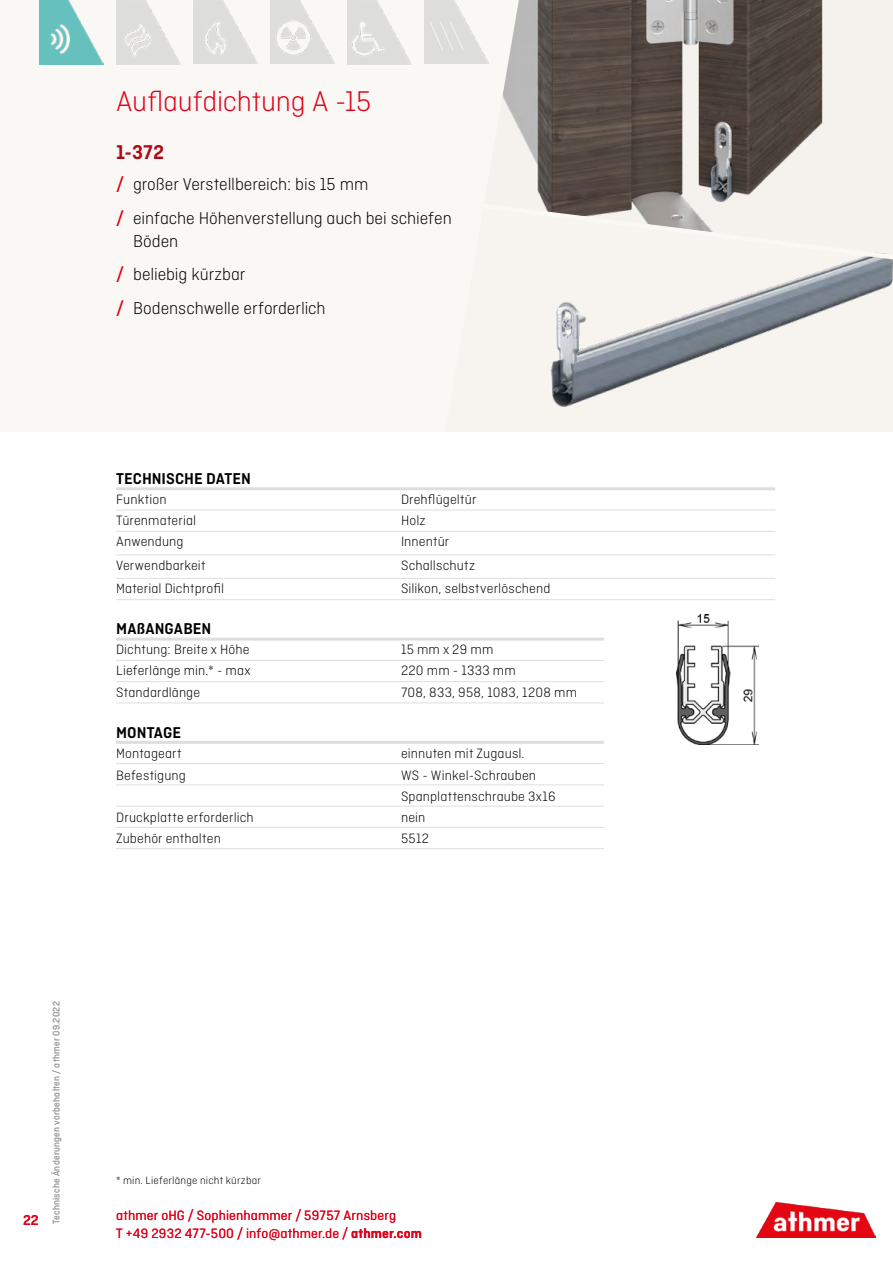
<style>
.page{position:relative;width:893px;height:1263px;background:#fff}
.page>*{position:absolute;margin:0;border:0;box-sizing:border-box;transform-origin:0 0}
.t1{font:300 30px "Ciutadella";letter-spacing:-.005em;color:#e2001a}
.t2{font:600 21px "Ciutadella";color:#af0917}
.t3{font:300 18px/33.8px "Ciutadella";letter-spacing:-.005em;color:#000}
.t4{font:600 16.5px "Ciutadella";color:#000}
.t5{font:500 15px "Ciutadella";color:#e2001a}
.t6{font:300 14.25px/21.3px "Ciutadella";letter-spacing:.01em;color:#000}
.t7{font:14.25px/18px "Ciutadella";letter-spacing:.01em;color:#e2001a}
.t8{font:300 11.25px "Ciutadella";letter-spacing:.02em;color:#000}
.t9{font:9.75px "Ciutadella";letter-spacing:.025em;color:#9c9e9f}
.s1{font-weight:500;color:#e2001a}
.s2{font-weight:600}
</style>
<div class="page">
<img style="left:756px;top:1202px;width:119px;height:36px">
<div style="left:0;top:0;width:893px;height:431px;background:#faf8f5"></div>
<div style="left:451px;top:0;width:442px;height:431px;background:#f5f1ed"></div>
<img style="left:519px;top:0;width:304px;height:199px">
<img style="left:550px;top:261px;width:343px;height:146px">
<svg style="left:541px;top:199px;width:352px;height:62px"></svg>
<svg style="left:388px;top:1px;width:131px;height:128px"></svg>
<hr style="left:116px;top:510px;width:285px;height:1px;background:#dededa">
<hr style="left:401px;top:510px;width:374px;height:1px;background:#dededa">
<hr style="left:116px;top:531px;width:285px;height:1px;background:#dededa">
<hr style="left:401px;top:531px;width:374px;height:1px;background:#dededa">
<hr style="left:116px;top:555px;width:285px;height:1px;background:#dededa">
<hr style="left:401px;top:555px;width:374px;height:1px;background:#dededa">
<hr style="left:116px;top:578px;width:285px;height:1px;background:#dededa">
<hr style="left:401px;top:578px;width:374px;height:1px;background:#dededa">
<hr style="left:116px;top:599px;width:285px;height:1px;background:#dededa">
<hr style="left:401px;top:599px;width:374px;height:1px;background:#dededa">
<hr style="left:116px;top:487px;width:285px;height:3px;background:#dededa">
<hr style="left:401px;top:487px;width:374px;height:3px;background:#dededa">
<hr style="left:116px;top:638px;width:285px;height:3px;background:#dededa">
<hr style="left:401px;top:638px;width:203px;height:3px;background:#dededa">
<hr style="left:116px;top:660px;width:285px;height:1px;background:#dededa">
<hr style="left:401px;top:660px;width:203px;height:1px;background:#dededa">
<hr style="left:116px;top:681px;width:285px;height:1px;background:#dededa">
<hr style="left:401px;top:681px;width:203px;height:1px;background:#dededa">
<hr style="left:116px;top:703px;width:285px;height:1px;background:#dededa">
<hr style="left:401px;top:703px;width:203px;height:1px;background:#dededa">
<hr style="left:116px;top:741px;width:285px;height:3px;background:#dededa">
<hr style="left:401px;top:741px;width:203px;height:3px;background:#dededa">
<hr style="left:116px;top:763px;width:285px;height:1px;background:#dededa">
<hr style="left:401px;top:763px;width:203px;height:1px;background:#dededa">
<hr style="left:116px;top:785px;width:285px;height:1px;background:#dededa">
<hr style="left:401px;top:785px;width:203px;height:1px;background:#dededa">
<hr style="left:116px;top:806px;width:285px;height:1px;background:#dededa">
<hr style="left:401px;top:806px;width:203px;height:1px;background:#dededa">
<hr style="left:116px;top:827px;width:285px;height:1px;background:#dededa">
<hr style="left:401px;top:827px;width:203px;height:1px;background:#dededa">
<hr style="left:116px;top:848px;width:285px;height:1px;background:#dededa">
<hr style="left:401px;top:848px;width:203px;height:1px;background:#dededa">
<img style="left:676px;top:614px;width:83px;height:130px">
<img style="left:270px;top:0;width:64px;height:64px">
<img style="left:193px;top:0;width:64px;height:64px">
<img style="left:117px;top:0;width:63px;height:64px">
<img style="left:40px;top:1px;width:63px;height:63px">
<img style="left:347px;top:0;width:64px;height:64px">
<img style="left:424px;top:0;width:64px;height:64px">
<h1 class="t1" style="left:116px;top:85px;width:257px">Auflaufdichtung A -15</h1>
<h2 class="t2" style="left:116px;top:140px;width:50px">1-372</h2>
<p class="t3" style="left:116px;top:167px;width:337px"><span class="s1">/</span> großer Verstellbereich: bis 15 mm<br><span class="s1">/</span> einfache Höhenverstellung auch bei schiefen</p>
<p class="t3" style="left:116px;top:224px;width:211px;text-indent:17px">Böden<br><span class="s1">/</span> beliebig kürzbar<br><span class="s1">/</span> Bodenschwelle erforderlich</p>
<p class="t4" style="left:116px;top:469px;width:136px">TECHNISCHE DATEN</p>
<p class="t6" style="left:116px;top:488px;width:52px">Funktion</p>
<p class="t6" style="left:401px;top:488px;width:77px">Drehflügeltür</p>
<p class="t6" style="left:116px;top:510px;width:82px">Türenmaterial</p>
<p class="t6" style="left:401px;top:510px;width:26px">Holz</p>
<p class="t6" style="left:116px;top:531px;width:69px">Anwendung</p>
<p class="t6" style="left:401px;top:531px;width:50px">Innentür</p>
<p class="t6" style="left:116px;top:554px;width:91px">Verwendbarkeit</p>
<p class="t6" style="left:401px;top:554px;width:76px">Schallschutz</p>
<p class="t6" style="left:116px;top:578px;width:109px">Material Dichtprofil</p>
<p class="t6" style="left:401px;top:578px;width:151px">Silikon, selbstverlöschend</p>
<p class="t4" style="left:116px;top:620px;width:97px">MAßANGABEN</p>
<p class="t6" style="left:116px;top:639px;width:135px">Dichtung: Breite x Höhe</p>
<p class="t6" style="left:401px;top:639px;width:94px">15 mm x 29 mm</p>
<p class="t6" style="left:116px;top:660px;width:136px">Lieferlänge min.* - max</p>
<p class="t6" style="left:401px;top:660px;width:116px">220 mm - 1333 mm</p>
<p class="t6" style="left:116px;top:681px;width:86px">Standardlänge</p>
<p class="t6" style="left:401px;top:681px;width:178px">708, 833, 958, 1083, 1208 mm</p>
<p class="t4" style="left:116px;top:723px;width:66px">MONTAGE</p>
<p class="t6" style="left:116px;top:743px;width:67px">Montageart</p>
<p class="t6" style="left:401px;top:743px;width:125px">einnuten mit Zugausl.</p>
<p class="t6" style="left:116px;top:764px;width:71px">Befestigung</p>
<p class="t6" style="left:401px;top:764px;width:156px">WS - Winkel-Schrauben<br>Spanplattenschraube 3x16</p>
<p class="t6" style="left:116px;top:807px;width:139px">Druckplatte erforderlich</p>
<p class="t6" style="left:401px;top:807px;width:26px">nein</p>
<p class="t6" style="left:116px;top:828px;width:106px">Zubehör enthalten</p>
<p class="t6" style="left:401px;top:828px;width:30px">5512</p>
<p class="t9" style="left:51px;top:1224px;width:224px;rotate:-90deg">Technische Änderungen vorbehalten / athmer 09.2022</p>
<p class="t8" style="left:116px;top:1174px;width:146px">* min. Lieferlänge nicht kürzbar</p>
<p class="t5" style="left:23px;top:1212px;width:17px">22</p>
<p class="t7" style="left:116px;top:1206px;width:307px">athmer oHG / Sophienhammer / 59757 Arnsberg<br>T +49 2932 477-500 / info@athmer.de / <span class="s2">athmer.com</span></p>
</div>
